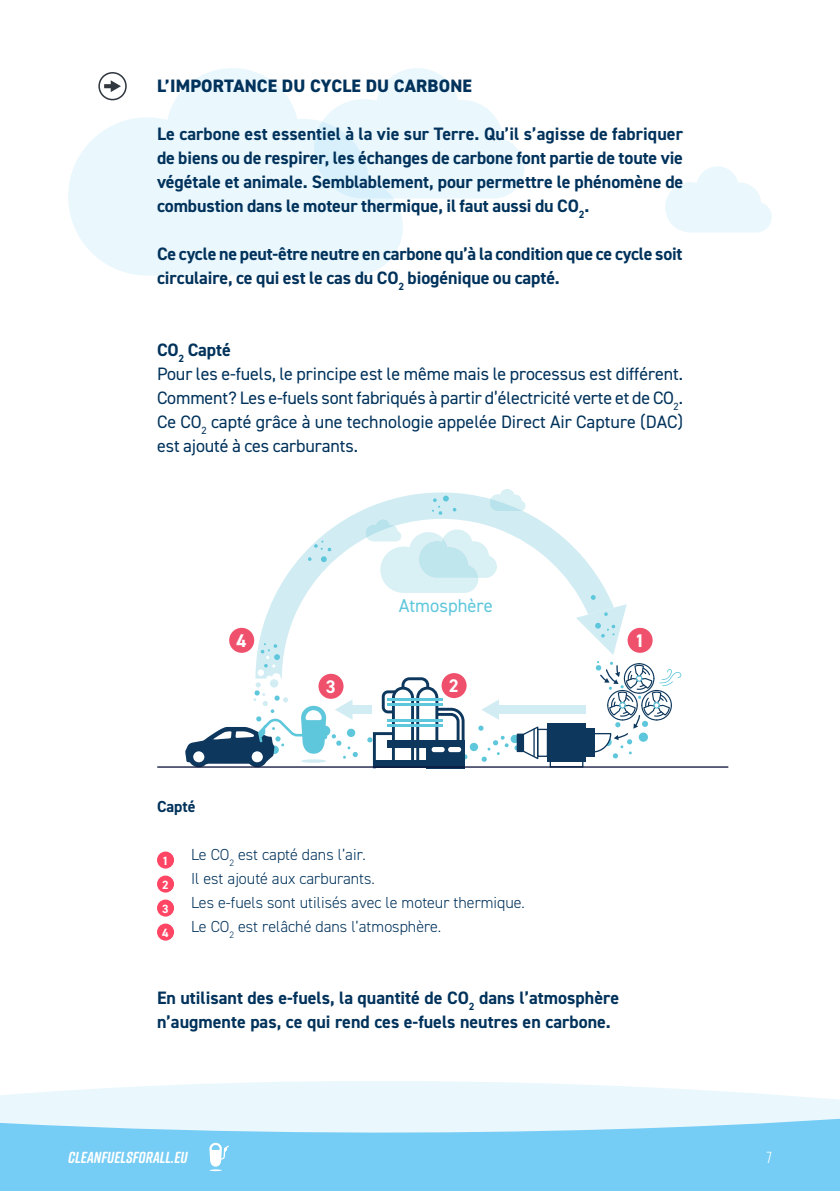
<style>
.page{position:relative;width:840px;height:1191px;background:#fff}
.page>*{position:absolute;margin:0;border:0;box-sizing:border-box;transform-origin:0 0}
.t1{font:18.6px "DIN2014";color:#5fc7db}
.t2{font:700 18.4px "DIN2014";color:#fff}
.body{font:700 18px/24px "DIN2014";letter-spacing:-.005em;color:#00325b;text-align:justify}
.body-2{font:18px/24px "DIN2014";color:#00325b;text-align:justify}
.t3{font:800 18px "DIN2014";letter-spacing:.01em;color:#00325b}
.t4{font:300 16px "DIN2014";color:#00325b}
.t5{font:italic 700 16px "Rift Soft";color:#fff}
.t6{font:700 16px "DIN2014";color:#00325b}
.t7{font:16px "Rift";color:#fff}
.t8{font:700 12px "DIN2014";color:#fff}
</style>
<div class="page">
<svg style="left:0;top:1081px;width:839px;height:110px;background:#a9dff8"></svg>
<svg style="left:209px;top:1142px;width:20px;height:29px"></svg>
<svg style="left:68px;top:68px;width:335px;height:208px;fill:#eaf7fd"></svg>
<svg style="left:314px;top:68px;width:210px;height:130px"></svg>
<svg style="left:665px;top:166px;width:106px;height:66px"></svg>
<svg style="left:255px;top:505px;width:353px;height:173px"></svg>
<div style="left:498px;top:705px;width:87px;height:8px;background:#d1edf3"></div>
<div style="left:352px;top:705px;width:20px;height:8px;background:#d1edf3"></div>
<div style="left:272px;top:673px;width:9px;height:9px;background:#fff;border-radius:4px"></div>
<div style="left:257px;top:669px;width:7px;height:7px;background:#fff;border-radius:50%"></div>
<div style="left:266px;top:675px;width:7px;height:7px;background:#fff;border-radius:50%"></div>
<svg style="left:260px;top:643px;width:20px;height:24px"></svg>
<svg style="left:307px;top:540px;width:24px;height:22px"></svg>
<svg style="left:575px;top:595px;width:51px;height:60px"></svg>
<div style="left:229px;top:628px;width:25px;height:25px;background:#ef506c;border-radius:50%"></div>
<div style="left:441px;top:673px;width:25px;height:25px;background:#ef506c;border-radius:50%"></div>
<div style="left:318px;top:674px;width:25px;height:25px;background:#ef506c;border-radius:50%"></div>
<div style="left:627px;top:628px;width:25px;height:25px;background:#ef506c;border-radius:50%"></div>
<svg style="left:365px;top:489px;width:160px;height:104px"></svg>
<svg style="left:585px;top:661px;width:96px;height:98px"></svg>
<div style="left:547px;top:723px;width:38px;height:39px;background:#0d375c"></div>
<div style="left:585px;top:729px;width:9px;height:28px;background:#0d375c"></div>
<div style="left:536px;top:728px;width:11px;height:29px;border:1px solid #0d375c"></div>
<div style="left:549px;top:759px;width:34px;height:8px;border:1px solid #0d375c"></div>
<svg style="left:367px;top:676px;width:171px;height:92px"></svg>
<div style="left:431px;top:747px;width:13px;height:5px;background:#fff;border-radius:3px"></div>
<div style="left:448px;top:747px;width:13px;height:5px;background:#fff;border-radius:3px"></div>
<svg style="left:185px;top:679px;width:173px;height:87px"></svg>
<hr style="left:158px;top:766px;width:569px;height:1px;background:#0c143a">
<div style="left:157px;top:851px;width:17px;height:17px;background:#ff4564;border-radius:50%"></div>
<div style="left:157px;top:875px;width:17px;height:17px;background:#ff4564;border-radius:50%"></div>
<div style="left:157px;top:899px;width:17px;height:17px;background:#ff4564;border-radius:50%"></div>
<div style="left:157px;top:923px;width:17px;height:17px;background:#ff4564;border-radius:50%"></div>
<p class="t3" style="left:157px;top:74px;width:316px">L’IMPORTANCE DU CYCLE DU CARBONE</p>
<p class="body" style="left:157px;top:122px;width:527px">Le carbone est essentiel à la vie sur Terre. Qu’il s’agisse de fabriquer de biens ou de respirer, les échanges de carbone font partie de toute vie végétale et animale. Semblablement, pour permettre le phénomène de combustion dans le moteur thermique, il faut aussi du CO<sub>2</sub>.</p>
<p class="body" style="left:157px;top:242px;width:526px">Ce cycle ne peut-être neutre en carbone qu’à la condition que ce cycle soit circulaire, ce qui est le cas du CO<sub>2</sub> biogénique ou capté.</p>
<p class="body" style="left:157px;top:338px;width:75px">CO<sub>2</sub> Capté</p>
<p class="body-2" style="left:157px;top:361px;width:527px">Pour les e-fuels, le principe est le même mais le processus est différent.<br>Comment? Les e-fuels sont fabriqués à partir d’électricité verte et de CO<sub>2</sub>.<br>Ce CO<sub>2</sub> capté grâce à une technologie appelée Direct Air Capture (DAC) est ajouté à ces carburants.</p>
<p class="t2" style="left:236px;top:628px;width:11px">4</p>
<p class="t1" style="left:398px;top:594px;width:96px">Atmosphère</p>
<p class="t2" style="left:325px;top:674px;width:11px">3</p>
<p class="t2" style="left:448px;top:673px;width:11px">2</p>
<p class="t2" style="left:634px;top:628px;width:11px">1</p>
<p class="t6" style="left:157px;top:796px;width:40px">Capté</p>
<p class="t8" style="left:162px;top:852px;width:8px">1</p>
<p class="t8" style="left:162px;top:876px;width:8px">2</p>
<p class="t8" style="left:162px;top:900px;width:8px">3</p>
<p class="t8" style="left:162px;top:924px;width:8px">4</p>
<p class="t4" style="left:191px;top:845px;width:176px">Le CO<sub>2</sub> est capté dans l’air.</p>
<p class="t4" style="left:191px;top:869px;width:185px">Il est ajouté aux carburants.</p>
<p class="t4" style="left:191px;top:893px;width:335px">Les e-fuels sont utilisés avec le moteur thermique.</p>
<p class="t4" style="left:191px;top:917px;width:251px">Le CO<sub>2</sub> est relâché dans l’atmosphère.</p>
<p class="body" style="left:157px;top:986px;width:463px">En utilisant des e-fuels, la quantité de CO<sub>2</sub> dans l’atmosphère</p>
<p class="body" style="left:157px;top:1010px;width:455px">n’augmente pas, ce qui rend ces e-fuels neutres en carbone.</p>
<p class="t5" style="left:68px;top:1146px;width:121px">CLEANFUELSFORALL.EU</p>
<p class="t7" style="left:766px;top:1146px;width:7px">7</p>
</div>
